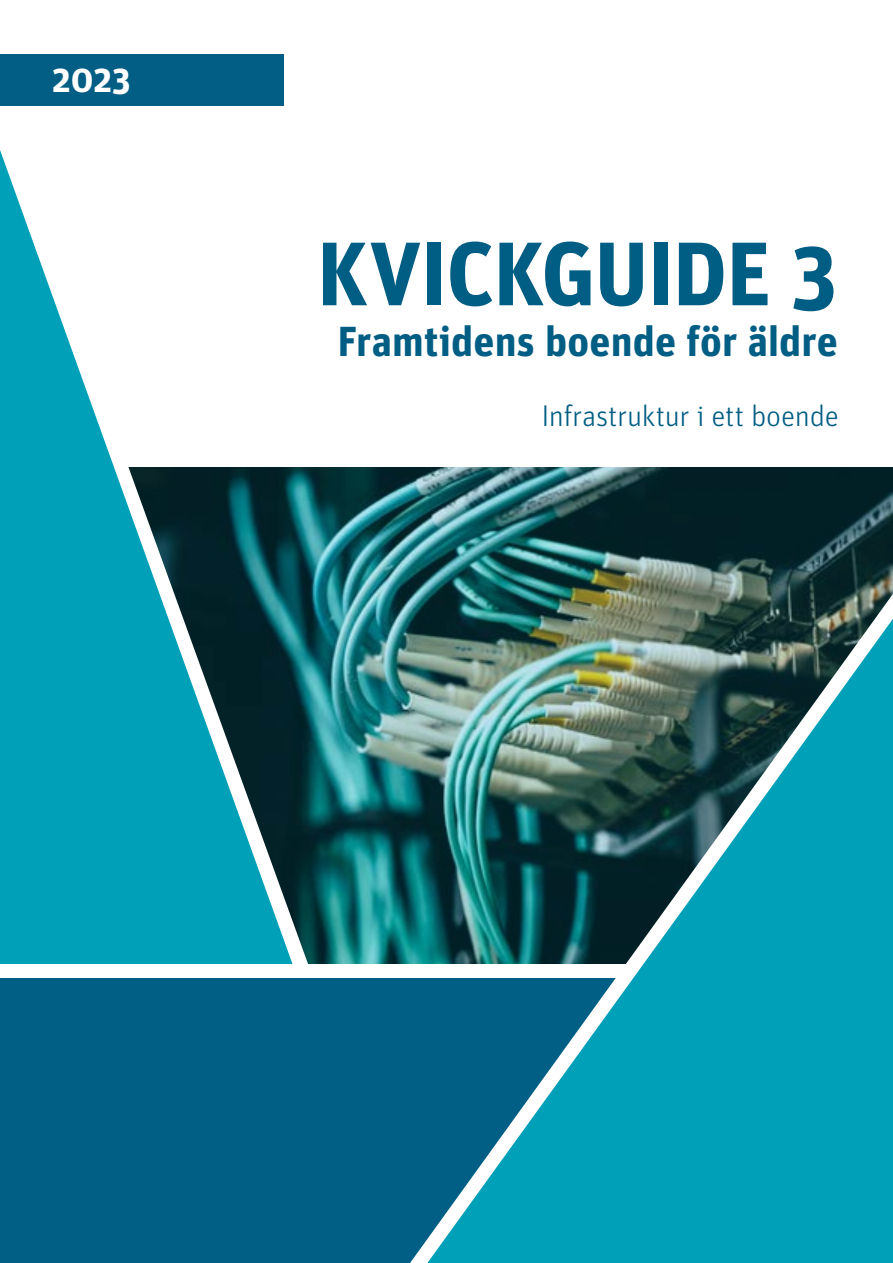
<style>
.page{position:relative;width:893px;height:1263px;background:#fff}
.page>*{position:absolute;margin:0;border:0;box-sizing:border-box;transform-origin:0 0}
.H1_titel{font:700 90px "Unit OTRB";letter-spacing:-.02em;color:#005d83}
.H1_titel-2{font:700 42px "Unit OTRB";letter-spacing:.005em;color:#005d83}
.t1{font:700 36px "Unit OTRB";color:#fff}
.H2_undertitel{font:300 30px "Unit OTRB";letter-spacing:-.01em;color:#005d83}
</style>
<div class="page">
<img style="left:365px;top:467px;width:528px;height:497px">
<svg style="left:357px;top:467px;width:8px;height:497px;background:#268589"></svg>
<svg style="left:0;top:150px;width:357px;height:814px"></svg>
<div style="left:0;top:978px;width:893px;height:285px;background:#015e84"></div>
<img style="left:410px;top:594px;width:483px;height:669px">
<img style="left:427px;top:619px;width:466px;height:644px">
<div style="left:0;top:54px;width:284px;height:51px;background:#025e85"></div>
<p class="t1" style="left:52px;top:56px;width:80px">2023</p>
<p class="H1_titel" style="left:317px;top:215px;width:522px">KVICKGUIDE 3</p>
<p class="H1_titel-2" style="left:337px;top:314px;width:502px">Framtidens boende för äldre</p>
<p class="H2_undertitel" style="left:541px;top:398px;width:299px">Infrastruktur i ett boende</p>
</div>
